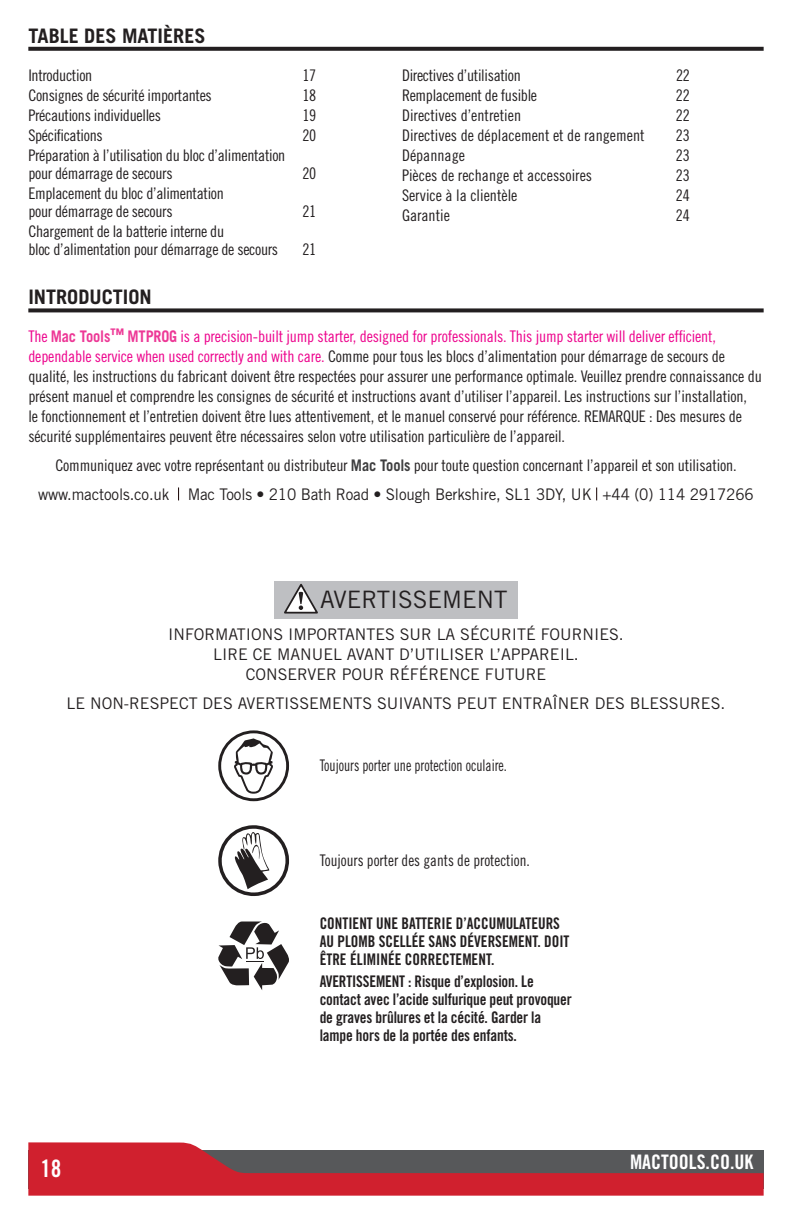
<style>
.page{position:relative;width:792px;height:1224px;background:#fff}
.page>*{position:absolute;margin:0;border:0;box-sizing:border-box;transform-origin:0 0}
._06_-_WARNING{font:24px "Trade Gothic LT Std";color:#231f20}
.t1{font:24px "Trade Gothic LT Std Bd Cn 20";color:#fff}
._01_-_Heading_Underl{font:700 20px "Trade Gothic LT Std";color:#231f20}
.t2{font:20px "Trade Gothic LT Std Bd Cn 20";color:#fff}
._02_-_Body_Copy{font:16px/20px "Trade Gothic LT Std Cn 18";letter-spacing:-.01em;color:#231f20}
._09_-_Condensed_Warn{font:16px/18px "Trade Gothic LT Std Bd Cn 20";letter-spacing:-.01em;color:#231f20;scale:.95 1}
.t3{font:16px "Trade Gothic LT Std";color:#231f20}
.t4{font:16px "Trade Gothic LT Std";color:#231f20;scale:.95 1}
._09_-_Condensed_Warn-2{font:16px "Trade Gothic LT Std Cn 18";color:#231f20;scale:.86 1}
._09_-_Condensed_Warn-3{font:16px "Trade Gothic LT Std Cn 18";color:#231f20;scale:.95 1}
.s1{color:#ed028c}
.s2{font-family:"Trade Gothic LT Std";font-weight:700;color:#ed3896}
.s3{font-family:"Trade Gothic LT Std";font-weight:700;color:#3e3e3f}
</style>
<div class="page">
<svg style="left:28px;top:1142px;width:736px;height:54px;background:#af4d55"></svg>
<div style="left:275px;top:581px;width:243px;height:38px;background:#bebfc2"></div>
<svg style="left:284px;top:584px;width:34px;height:30px"></svg>
<svg style="left:28px;top:308px;width:736px;height:4px;background:#3a3738"></svg>
<svg style="left:178px;top:487px;width:1px;height:13px"></svg>
<svg style="left:596px;top:487px;width:1px;height:13px"></svg>
<svg style="left:28px;top:47px;width:736px;height:4px;background:#2e2a2b"></svg>
<svg style="left:218px;top:825px;width:71px;height:71px"></svg>
<svg style="left:218px;top:730px;width:71px;height:71px"></svg>
<svg style="left:218px;top:922px;width:71px;height:68px"></svg>
<p class="_01_-_Heading_Underl" style="left:28px;top:23px;width:179px">TABLE DES MATIÈRES</p>
<p class="_02_-_Body_Copy" style="left:28px;top:65px;width:66px">Introduction</p>
<p class="_02_-_Body_Copy" style="left:302px;top:65px;width:15px">17</p>
<p class="_02_-_Body_Copy" style="left:28px;top:85px;width:185px">Consignes de sécurité importantes</p>
<p class="_02_-_Body_Copy" style="left:302px;top:85px;width:15px">18</p>
<p class="_02_-_Body_Copy" style="left:28px;top:105px;width:134px">Précautions individuelles</p>
<p class="_02_-_Body_Copy" style="left:302px;top:105px;width:15px">19</p>
<p class="_02_-_Body_Copy" style="left:28px;top:125px;width:76px">Spécifications</p>
<p class="_02_-_Body_Copy" style="left:302px;top:125px;width:15px">20</p>
<p class="_02_-_Body_Copy" style="left:28px;top:145px;width:259px">Préparation à l’utilisation du bloc d’alimentation</p>
<p class="_02_-_Body_Copy" style="left:28px;top:163px;width:146px">pour démarrage de secours</p>
<p class="_02_-_Body_Copy" style="left:302px;top:163px;width:15px">20</p>
<p class="_02_-_Body_Copy" style="left:28px;top:184px;width:197px;line-height:18px">Emplacement du bloc d’alimentation pour démarrage de secours</p>
<p class="_02_-_Body_Copy" style="left:302px;top:201px;width:15px">21</p>
<p class="_02_-_Body_Copy" style="left:28px;top:222px;width:251px;line-height:18px">Chargement de la batterie interne du<br>bloc d’alimentation pour démarrage de secours</p>
<p class="_02_-_Body_Copy" style="left:302px;top:239px;width:15px">21</p>
<p class="_02_-_Body_Copy" style="left:402px;top:65px;width:120px">Directives d’utilisation</p>
<p class="_02_-_Body_Copy" style="left:676px;top:65px;width:15px">22</p>
<p class="_02_-_Body_Copy" style="left:402px;top:85px;width:137px">Remplacement de fusible</p>
<p class="_02_-_Body_Copy" style="left:676px;top:85px;width:16px">22</p>
<p class="_02_-_Body_Copy" style="left:402px;top:105px;width:121px">Directives d’entretien</p>
<p class="_02_-_Body_Copy" style="left:676px;top:105px;width:16px">22</p>
<p class="_02_-_Body_Copy" style="left:402px;top:125px;width:244px">Directives de déplacement et de rangement</p>
<p class="_02_-_Body_Copy" style="left:676px;top:125px;width:16px">23</p>
<p class="_02_-_Body_Copy" style="left:402px;top:145px;width:65px">Dépannage</p>
<p class="_02_-_Body_Copy" style="left:676px;top:145px;width:16px">23</p>
<p class="_02_-_Body_Copy" style="left:402px;top:165px;width:192px">Pièces de rechange et accessoires</p>
<p class="_02_-_Body_Copy" style="left:676px;top:165px;width:16px">23</p>
<p class="_02_-_Body_Copy" style="left:402px;top:185px;width:117px">Service à la clientèle</p>
<p class="_02_-_Body_Copy" style="left:676px;top:185px;width:16px">24</p>
<p class="_02_-_Body_Copy" style="left:402px;top:205px;width:49px">Garantie</p>
<p class="_02_-_Body_Copy" style="left:676px;top:205px;width:16px">24</p>
<p class="_01_-_Heading_Underl" style="left:28px;top:285px;width:125px">INTRODUCTION</p>
<p class="_02_-_Body_Copy" style="left:28px;top:327px;width:735px"><span class="s1">The</span> <span class="s2">Mac Tools™ MTPROG</span> <span class="s1">is a precision-built jump starter, designed for professionals. This jump starter will deliver efficient, dependable service when used correctly and with care.</span> Comme pour tous les blocs d’alimentation pour démarrage de secours de qualité, les instructions du fabricant doivent être respectées pour assurer une performance optimale. Veuillez prendre connaissance du présent manuel et comprendre les consignes de sécurité et instructions avant d’utiliser l’appareil. Les instructions sur l’installation,<br>le fonctionnement et l’entretien doivent être lues attentivement, et le manuel conservé pour référence. REMARQUE : Des mesures de sécurité supplémentaires peuvent être nécessaires selon votre utilisation particulière de l’appareil.</p>
<p class="_02_-_Body_Copy" style="left:55px;top:456px;width:683px">Communiquez avec votre représentant ou distributeur <span class="s3">Mac Tools</span> pour toute question concernant l’appareil et son utilisation.</p>
<p class="t4" style="left:38px;top:485px;width:755px">www.mactools.co.uk Mac Tools • 210 Bath Road • Slough Berkshire, SL1 3DY, UK +44 (0) 114 2917266</p>
<p class="_06_-_WARNING" style="left:320px;top:585px;width:189px">AVERTISSEMENT</p>
<p class="t3" style="left:168px;top:625px;width:457px">INFORMATIONS IMPORTANTES SUR LA SÉCURITÉ FOURNIES.</p>
<p class="t3" style="left:213px;top:645px;width:367px">LIRE CE MANUEL AVANT D’UTILISER L’APPAREIL.</p>
<p class="t3" style="left:246px;top:665px;width:302px">CONSERVER POUR RÉFÉRENCE FUTURE</p>
<p class="t3" style="left:67px;top:694px;width:660px">LE NON-RESPECT DES AVERTISSEMENTS SUIVANTS PEUT ENTRAÎNER DES BLESSURES.</p>
<p class="_09_-_Condensed_Warn-2" style="left:320px;top:756px;width:219px">Toujours porter une protection oculaire.</p>
<p class="_09_-_Condensed_Warn-3" style="left:320px;top:851px;width:223px">Toujours porter des gants de protection.</p>
<h1 class="t1" style="left:40px;top:1154px;width:23px">18</h1>
<p class="_09_-_Condensed_Warn" style="left:320px;top:914px;width:265px">CONTIENT UNE BATTERIE D’ACCUMULATEURS<br>AU PLOMB SCELLÉE SANS DÉVERSEMENT. DOIT<br>ÊTRE ÉLIMINÉE CORRECTEMENT.</p>
<p class="_09_-_Condensed_Warn" style="left:320px;top:972px;width:267px">AVERTISSEMENT : Risque d’explosion. Le contact avec l’acide sulfurique peut provoquer de graves brûlures et la cécité. Garder la lampe hors de la portée des enfants.</p>
<p class="t2" style="left:630px;top:1149px;width:125px">MACTOOLS.CO.UK</p>
</div>
